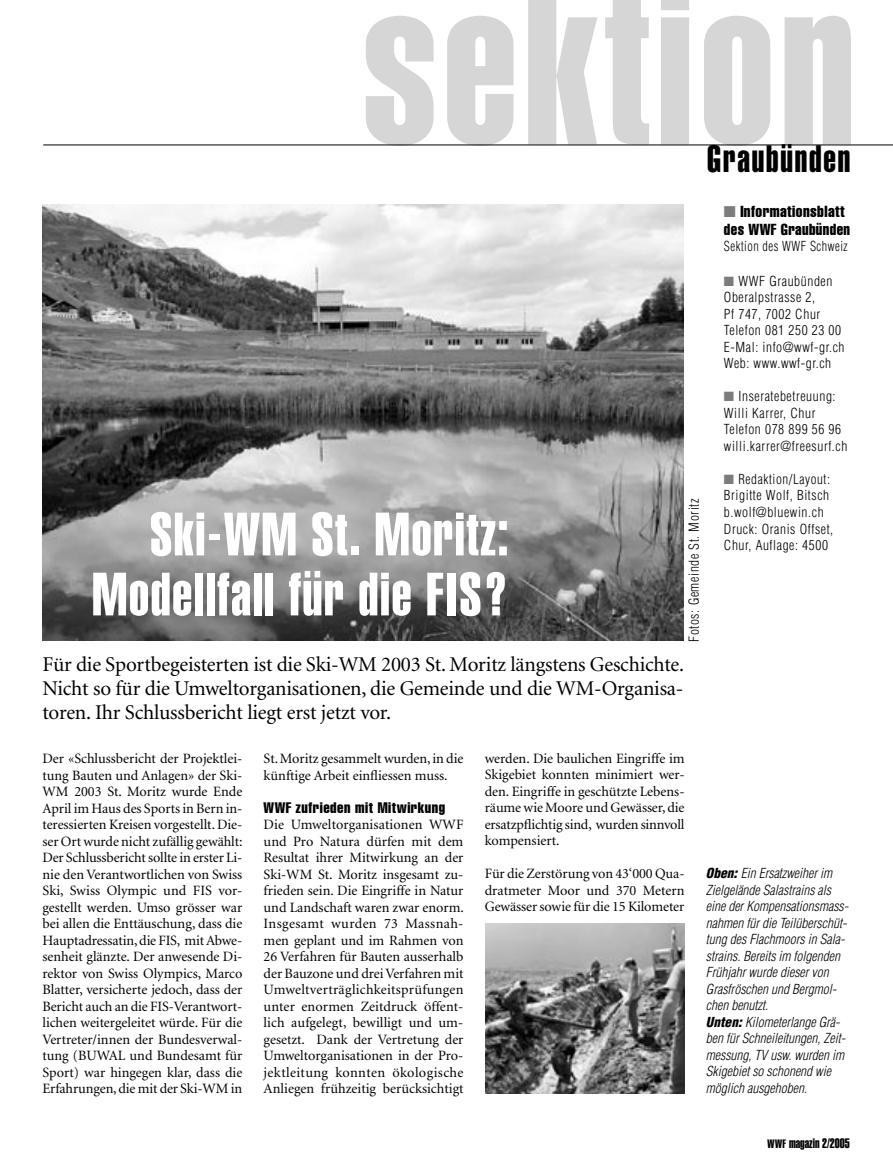
<style>
.page{position:relative;width:893px;height:1170px;background:#fff}
.page>*{position:absolute;margin:0;border:0;box-sizing:border-box;transform-origin:0 0}
.t1{font:222px "Helvetica Extra Compressed";letter-spacing:.03em;color:#d6d6d6}
.Titel_1{font:60px "Helvetica Extra Compressed";letter-spacing:.025em;color:#fff}
.t2{font:37.5px "Helvetica Extra Compressed";letter-spacing:.05em;color:#000}
.Lead{font:21px/24px "Minion";letter-spacing:-.01em;color:#000;text-align:justify}
.Randspalte_Titelseite{font:extra-condensed 15.75px "Helvetica";letter-spacing:.025em;color:#000}
.Titel_2{font:extra-condensed 15px "Helvetica";letter-spacing:.035em;color:#000}
.Fließtext{font:14.25px/16.5px "Minion";letter-spacing:-.005em;color:#000;text-align:justify}
.Legende{font:italic 300 condensed 13.5px/16.5px "Helvetica";color:#000}
.Randspalte_Legende{font:300 condensed 13.5px/16.5px "Helvetica";letter-spacing:.045em;color:#000}
.Randspalte_Legende-2{font:300 condensed 13.5px "Helvetica";letter-spacing:.045em;color:#000;scale:.9 1}
.t3{font:13.5px "Helvetica Extra Compressed";color:#000}
.s1{color:#7c7c7c}
.s2{font-weight:900}
.s3{font-size:12px}
</style>
<div class="page">
<hr style="left:43px;top:145px;width:850px;height:1px;background:#000">
<img style="left:43px;top:204px;width:641px;height:437px">
<img style="left:485px;top:923px;width:200px;height:170px">
<p class="t1" style="left:363px;top:-68px;width:493px">sektion</p>
<p class="t2" style="left:707px;top:136px;width:145px">Graubünden</p>
<p class="Randspalte_Titelseite" style="left:724px;top:201px;width:122px"><span class="s1">■</span> Informationsblatt</p>
<p class="Randspalte_Titelseite" style="left:724px;top:219px;width:128px">des WWF Graubünden</p>
<p class="Randspalte_Legende-2" style="left:724px;top:238px;width:139px">Sektion des WWF Schweiz</p>
<p class="Randspalte_Legende" style="left:724px;top:272px;width:110px"><span class="s1">■</span> WWF Graubünden<br>Oberalpstrasse 2,</p>
<p class="Randspalte_Legende" style="left:724px;top:305px;width:98px">Pf 747, 7002 Chur</p>
<p class="Randspalte_Legende" style="left:724px;top:322px;width:119px">Telefon 081 250 23 00</p>
<p class="Randspalte_Legende" style="left:724px;top:338px;width:122px">E-Mal: info@wwf-gr.ch</p>
<p class="Randspalte_Legende" style="left:724px;top:355px;width:109px">Web: www.wwf-gr.ch</p>
<p class="Randspalte_Legende" style="left:724px;top:388px;width:113px"><span class="s1">■</span> Inseratebetreuung:</p>
<p class="Randspalte_Legende" style="left:724px;top:404px;width:93px">Willi Karrer, Chur</p>
<p class="Randspalte_Legende" style="left:724px;top:421px;width:119px">Telefon 078 899 56 96</p>
<p class="Randspalte_Legende" style="left:724px;top:437px;width:125px">willi.karrer@freesurf.ch</p>
<p class="Randspalte_Legende" style="left:724px;top:470px;width:108px"><span class="s1">■</span> Redaktion/Layout:</p>
<p class="Randspalte_Legende" style="left:724px;top:487px;width:107px">Brigitte Wolf, Bitsch</p>
<p class="Randspalte_Legende" style="left:724px;top:503px;width:101px">b.wolf@bluewin.ch</p>
<p class="Randspalte_Legende" style="left:724px;top:520px;width:111px">Druck: Oranis Offset,<br>Chur, Auflage: 4500</p>
<p class="Randspalte_Legende" style="left:685px;top:642px;width:145px;rotate:-90deg">Fotos: Gemeinde St. Moritz</p>
<p class="Titel_1" style="left:150px;top:498px;width:360px">Ski-WM St. Moritz:</p>
<p class="Titel_1" style="left:92px;top:558px;width:418px">Modellfall für die FIS?</p>
<p class="Lead" style="left:43px;top:653px;width:643px">Für die Sportbegeisterten ist die Ski-WM 2003 St. Moritz längstens Geschichte.<br>Nicht so für die Umweltorganisationen, die Gemeinde und die WM-Organisa&shy;toren. Ihr Schlussbericht liegt erst jetzt vor.</p>
<p class="Fließtext" style="left:43px;top:750px;width:202px">Der «Schlussbericht der Projektlei&shy;tung Bauten und Anlagen» der Ski-WM 2003 St. Moritz wurde Ende April im Haus des Sports in Bern in&shy;teressierten Kreisen vorgestellt. Die&shy;ser Ort wurde nicht zufällig gewählt:<br>Der Schlussbericht sollte in erster Li&shy;nie den Verantwortlichen von Swiss Ski, Swiss Olympic und FIS vor&shy;gestellt werden. Umso grösser war bei allen die Enttäuschung, dass die Hauptadressatin, die FIS, mit Abwe&shy;senheit glänzte. Der anwesende Di&shy;rektor von Swiss Olympics, Marco Blatter, versicherte jedoch, dass der Bericht auch an die FIS-Verantwort&shy;lichen weitergeleitet würde. Für die Vertreter/innen der Bundesverwal&shy;tung (BUWAL und Bundesamt für Sport) war hingegen klar, dass die Erfahrungen, die mit der Ski-WM in</p>
<p class="Fließtext" style="left:264px;top:750px;width:201px">St. Moritz gesammelt wurden, in die künftige Arbeit einfliessen muss.</p>
<p class="Fließtext" style="left:485px;top:750px;width:201px">werden. Die baulichen Eingriffe im Skigebiet konnten minimiert wer&shy;den. Eingriffe in geschützte Lebens&shy;räume wie Moore und Gewässer, die ersatzpflichtig sind, wurden sinnvoll kompensiert.</p>
<p class="Fließtext" style="left:485px;top:866px;width:201px">Für die Zerstörung von 43‘000 Qua&shy;dratmeter Moor und 370 Metern Gewässer sowie für die 15 Kilometer</p>
<p class="Titel_2" style="left:264px;top:797px;width:183px">WWF zufrieden mit Mitwirkung</p>
<p class="Fließtext" style="left:264px;top:816px;width:202px">Die Umweltorganisationen WWF und Pro Natura dürfen mit dem Resultat ihrer Mitwirkung an der Ski-WM St. Moritz insgesamt zu&shy;frieden sein. Die Eingriffe in Natur und Landschaft waren zwar enorm.<br>Insgesamt wurden 73 Massnah&shy;men geplant und im Rahmen von 26 Verfahren für Bauten ausserhalb der Bauzone und drei Verfahren mit Umweltverträglichkeitsprüfungen unter enormen Zeitdruck öffent&shy;lich aufgelegt, bewilligt und um&shy;gesetzt. Dank der Vertretung der Umweltorganisationen in der Pro&shy;jektleitung konnten ökologische Anliegen frühzeitig berücksichtigt</p>
<p class="Legende" style="left:706px;top:864px;width:144px"><span class="s2">Oben:</span> Ein Ersatzweiher im<br>Zielgelände Salastrains als eine der Kompensationsmass&shy;nahmen für die Teilüberschüt&shy;tung des Flachmoors in Sala&shy;strains. Bereits im folgenden<br>Frühjahr wurde dieser von<br>Grasfröschen und Bergmol&shy;chen benutzt.</p>
<p class="Legende" style="left:706px;top:1013px;width:141px"><span class="s2">Unten:</span> Kilometerlange Grä&shy;ben für Schneileitungen, Zeit&shy;messung, TV usw. wurden im<br>Skigebiet so schonend wie möglich ausgehoben.</p>
<p class="t3" style="left:768px;top:1134px;width:84px"><span class="s3">WWF</span> magazin 2/2005</p>
</div>
